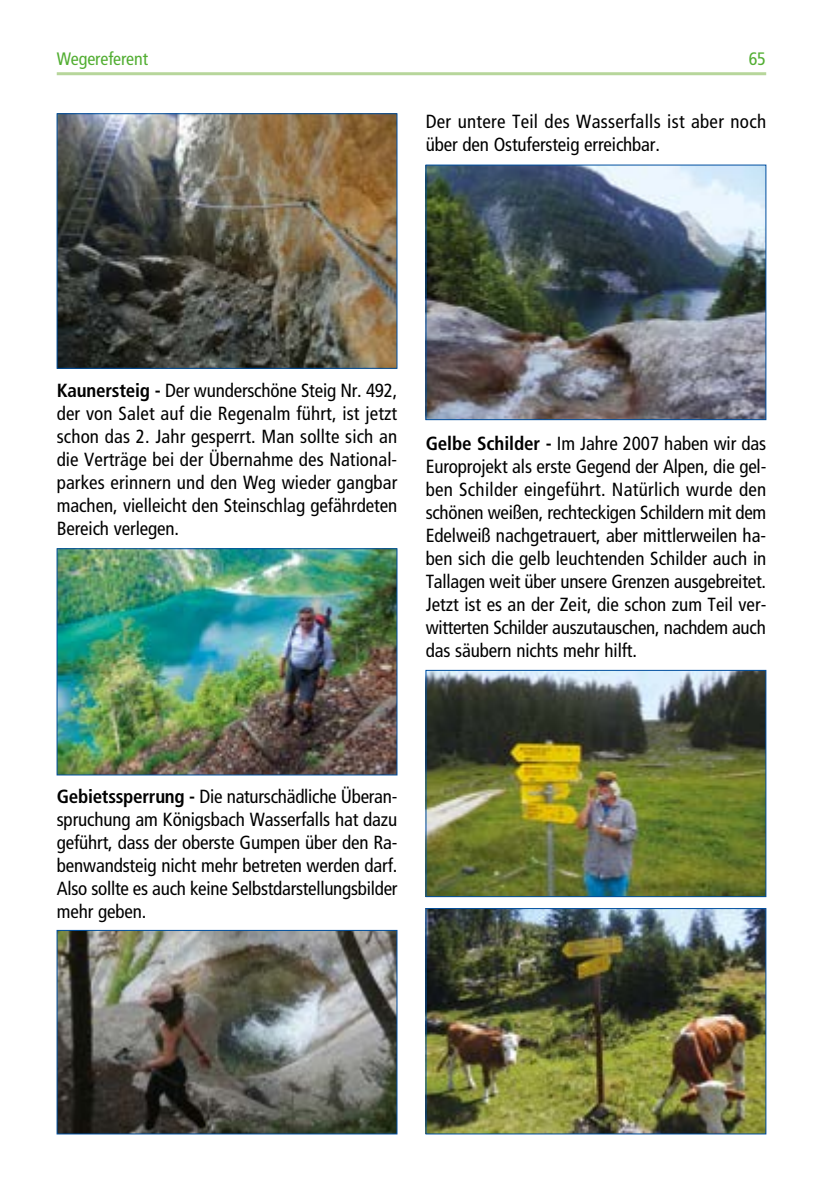
<style>
.page{position:relative;width:840px;height:1191px;background:#fff}
.page>*{position:absolute;margin:0;border:0;box-sizing:border-box;transform-origin:0 0}
.t1{font:condensed 19px/23px "Frutiger";letter-spacing:-.005em;color:#000;text-align:justify}
.t2{font:condensed 19px/23px "Frutiger";letter-spacing:.015em;color:#000}
.t3{font:condensed 18px "Frutiger";letter-spacing:-.005em;color:#52ae32}
.s1{font-weight:700}
</style>
<div class="page">
<hr style="left:57px;top:72px;width:708px;height:3px;background:#b7d69b">
<img style="left:59px;top:115px;width:336px;height:252px">
<div style="left:57px;top:113px;width:340px;height:256px;border:1px solid #004f9f"></div>
<img style="left:59px;top:550px;width:336px;height:223px">
<div style="left:57px;top:548px;width:340px;height:227px;border:1px solid #004f9f"></div>
<img style="left:59px;top:932px;width:336px;height:200px">
<div style="left:57px;top:930px;width:340px;height:204px;border:1px solid #004f9f"></div>
<img style="left:427px;top:167px;width:336px;height:251px">
<div style="left:425px;top:165px;width:340px;height:255px;border:1px solid #004f9f"></div>
<img style="left:427px;top:672px;width:336px;height:223px">
<div style="left:425px;top:670px;width:340px;height:227px;border:1px solid #004f9f"></div>
<img style="left:427px;top:910px;width:336px;height:222px">
<div style="left:425px;top:908px;width:340px;height:226px;border:1px solid #004f9f"></div>
<p class="t3" style="left:57px;top:48px;width:93px">Wegereferent</p>
<p class="t3" style="left:748px;top:48px;width:19px">65</p>
<p class="t2" style="left:425px;top:110px;width:342px">Der untere Teil des Wasserfalls ist aber noch über den Ostufersteig erreichbar.</p>
<p class="t1" style="left:57px;top:379px;width:342px"><span class="s1">Kaunersteig -</span> Der wunderschöne Steig Nr. 492, der von Salet auf die Regenalm führt, ist jetzt schon das 2. Jahr gesperrt. Man sollte sich an die Verträge bei der Übernahme des National&shy;parkes erinnern und den Weg wieder gangbar machen, vielleicht den Steinschlag gefährdeten Bereich verlegen.</p>
<p class="t1" style="left:425px;top:432px;width:342px"><span class="s1">Gelbe Schilder -</span> Im Jahre 2007 haben wir das Europrojekt als erste Gegend der Alpen, die gel&shy;ben Schilder eingeführt. Natürlich wurde den schönen weißen, rechteckigen Schildern mit dem Edelweiß nachgetrauert, aber mittlerweilen ha&shy;ben sich die gelb leuchtenden Schilder auch in Tallagen weit über unsere Grenzen ausgebreitet.<br>Jetzt ist es an der Zeit, die schon zum Teil ver&shy;witterten Schilder auszutauschen, nachdem auch das säubern nichts mehr hilft.</p>
<p class="t1" style="left:57px;top:784px;width:342px"><span class="s1">Gebietssperrung -</span> Die naturschädliche Überan&shy;spruchung am Königsbach Wasserfalls hat dazu geführt, dass der oberste Gumpen über den Ra&shy;benwandsteig nicht mehr betreten werden darf.<br>Also sollte es auch keine Selbstdarstellungsbilder mehr geben.</p>
</div>
